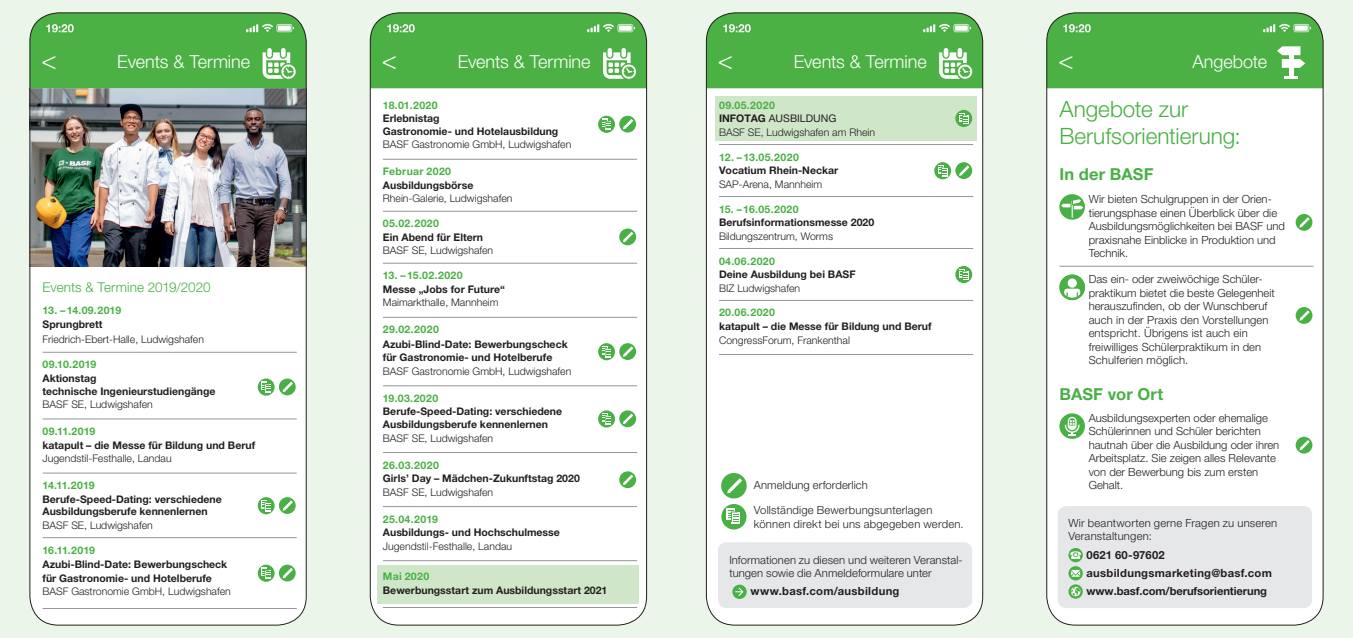
<style>
.page{position:relative;width:1353px;height:638px;background:#fff}
.page>*{position:absolute;margin:0;border:0;box-sizing:border-box;transform-origin:0 0}
.t1{font:300 25.2px "Helvetica Neue LT Pro";color:#fff}
.t2{font:300 22.5px/27px "Helvetica Neue LT Pro";color:#49b045}
.t3{font:300 18px "Helvetica Neue LT Pro";letter-spacing:-.005em;color:#fff}
.t4{font:700 16.5px "Helvetica Neue LT Pro";letter-spacing:.01em;color:#49b045}
.t5{font:300 13.5px "Helvetica Neue LT Pro";color:#49b045}
.t6{font:300 11.25px/13.5px "Helvetica Neue LT Pro";color:#231f20}
.t7{font:700 11.25px/18.1px "Helvetica Neue LT Pro";letter-spacing:.02em;color:#231f20}
.t8{font:300 11.25px/13.5px "Helvetica Neue LT Pro";letter-spacing:.02em;color:#231f20}
.t9{font:700 10.5px/12.6px "Helvetica Neue LT Pro";color:#231f20}
.t10{font:300 10.5px/13.5px "Helvetica Neue LT Pro";color:#231f20}
.t11{font:700 10.5px "Helvetica Neue LT Pro";letter-spacing:.03em;color:#49b045}
.t12{font:700 10.5px "Helvetica Neue LT Pro";color:#49b045}
.s1{font-weight:700;color:#49b045}
.s2{font-weight:700}
.s3{font-weight:400}
</style>
<div class="page">
<div style="left:0;top:0;width:1352px;height:638px;background:#ecf5e9"></div>
<div style="left:30px;top:13px;width:276px;height:612px;background:#fff;border-radius:29px"></div>
<div style="left:370px;top:13px;width:276px;height:612px;background:#fff;border-radius:29px"></div>
<div style="left:706px;top:13px;width:276px;height:612px;background:#fff;border-radius:29px"></div>
<div style="left:1046px;top:13px;width:276px;height:612px;background:#fff;border-radius:29px"></div>
<div style="left:377px;top:565px;width:262px;height:38px;background:#d0e6c8"></div>
<hr style="left:43px;top:608px;width:254px;height:1px;background:#939598">
<hr style="left:383px;top:607px;width:254px;height:1px;background:#939598">
<div style="left:718px;top:542px;width:254px;height:66px;background:#e6e7e9;border-radius:9px"></div>
<div style="left:732px;top:584px;width:14px;height:15px;background:#49b045;border-radius:50%"></div>
<svg style="left:735px;top:589px;width:8px;height:7px"></svg>
<div style="left:1057px;top:506px;width:254px;height:102px;background:#e6e7e9;border-radius:9px"></div>
<svg style="left:1068px;top:584px;width:14px;height:15px"></svg>
<svg style="left:1070px;top:589px;width:10px;height:7px"></svg>
<img style="left:30px;top:13px;width:276px;height:569px">
<svg style="left:262px;top:48px;width:34px;height:31px"></svg>
<img style="left:370px;top:13px;width:276px;height:549px">
<img style="left:706px;top:13px;width:276px;height:576px">
<img style="left:1046px;top:13px;width:276px;height:576px">
<div style="left:607px;top:48px;width:5px;height:9px;background:#fff;border-radius:2px"></div>
<div style="left:621px;top:48px;width:5px;height:9px;background:#fff;border-radius:2px"></div>
<svg style="left:603px;top:52px;width:33px;height:27px"></svg>
<svg style="left:939px;top:48px;width:33px;height:31px"></svg>
<svg style="left:1276px;top:46px;width:28px;height:22px"></svg>
<div style="left:1288px;top:52px;width:5px;height:27px;background:#fff"></div>
<svg style="left:1284px;top:77px;width:13px;height:2px"></svg>
<h1 class="t1" style="left:41px;top:44px;width:17px">&lt;</h1>
<h3 class="t3" style="left:117px;top:51px;width:134px">Events &amp; Termine</h3>
<h1 class="t1" style="left:382px;top:44px;width:17px">&lt;</h1>
<h3 class="t3" style="left:457px;top:51px;width:134px">Events &amp; Termine</h3>
<h1 class="t1" style="left:718px;top:44px;width:17px">&lt;</h1>
<h3 class="t3" style="left:793px;top:51px;width:134px">Events &amp; Termine</h3>
<h1 class="t1" style="left:1058px;top:44px;width:17px">&lt;</h1>
<h3 class="t3" style="left:1192px;top:51px;width:76px">Angebote</h3>
<p class="t5" style="left:43px;top:279px;width:170px">Events &amp; Termine 2019/2020</p>
<p class="t12" style="left:43px;top:304px;width:80px">13. –14.09.2019</p>
<p class="t9" style="left:43px;top:317px;width:62px">Sprungbrett</p>
<p class="t10" style="left:43px;top:333px;width:163px">Friedrich-Ebert-Halle, Ludwigshafen</p>
<p class="t11" style="left:43px;top:358px;width:55px">09.10.2019</p>
<p class="t9" style="left:43px;top:372px;width:174px">Aktionstag<br>technische Ingenieurstudiengänge</p>
<p class="t10" style="left:43px;top:397px;width:112px">BASF SE, Ludwigshafen</p>
<p class="t11" style="left:43px;top:425px;width:54px">09.11.2019</p>
<p class="t9" style="left:43px;top:438px;width:214px">katapult – die Messe für Bildung und Beruf</p>
<p class="t10" style="left:43px;top:451px;width:131px">Jugendstil-Festhalle, Landau</p>
<p class="t11" style="left:43px;top:479px;width:54px">14.11.2019</p>
<p class="t9" style="left:43px;top:492px;width:181px">Berufe-Speed-Dating: verschiedene<br>Ausbildungsberufe kennenlernen</p>
<p class="t10" style="left:43px;top:518px;width:112px">BASF SE, Ludwigshafen</p>
<p class="t11" style="left:43px;top:543px;width:54px">16.11.2019</p>
<p class="t9" style="left:43px;top:557px;width:186px;line-height:13.5px">Azubi-Blind-Date: Bewerbungscheck für Gastronomie- und Hotelberufe</p>
<p class="t10" style="left:43px;top:584px;width:190px">BASF Gastronomie GmbH, Ludwigshafen</p>
<p class="t11" style="left:383px;top:98px;width:56px">18.01.2020</p>
<p class="t9" style="left:383px;top:112px;width:177px">Erlebnistag<br>Gastronomie- und Hotelausbildung</p>
<p class="t10" style="left:383px;top:138px;width:190px">BASF Gastronomie GmbH, Ludwigshafen</p>
<p class="t11" style="left:383px;top:165px;width:70px">Februar 2020</p>
<p class="t9" style="left:383px;top:179px;width:92px">Ausbildungsbörse</p>
<p class="t10" style="left:383px;top:192px;width:131px">Rhein-Galerie, Ludwigshafen</p>
<p class="t11" style="left:383px;top:217px;width:57px">05.02.2020</p>
<p class="t9" style="left:383px;top:231px;width:102px">Ein Abend für Eltern</p>
<p class="t10" style="left:383px;top:244px;width:112px">BASF SE, Ludwigshafen</p>
<p class="t11" style="left:383px;top:269px;width:81px">13. –15.02.2020</p>
<p class="t9" style="left:383px;top:282px;width:124px">Messe „Jobs for Future“</p>
<p class="t10" style="left:383px;top:296px;width:117px">Maimarkthalle, Mannheim</p>
<p class="t11" style="left:383px;top:323px;width:57px">29.02.2020</p>
<p class="t9" style="left:383px;top:337px;width:186px;line-height:13.5px">Azubi-Blind-Date: Bewerbungscheck für Gastronomie- und Hotelberufe</p>
<p class="t10" style="left:383px;top:364px;width:190px">BASF Gastronomie GmbH, Ludwigshafen</p>
<p class="t11" style="left:383px;top:391px;width:57px">19.03.2020</p>
<p class="t9" style="left:383px;top:405px;width:181px">Berufe-Speed-Dating: verschiedene<br>Ausbildungsberufe kennenlernen</p>
<p class="t10" style="left:383px;top:431px;width:112px">BASF SE, Ludwigshafen</p>
<p class="t11" style="left:383px;top:458px;width:57px">26.03.2020</p>
<p class="t9" style="left:383px;top:472px;width:198px">Girls’ Day – Mädchen-Zukunftstag 2020</p>
<p class="t10" style="left:383px;top:485px;width:112px">BASF SE, Ludwigshafen</p>
<p class="t11" style="left:383px;top:512px;width:57px">25.04.2019</p>
<p class="t9" style="left:383px;top:526px;width:178px">Ausbildungs- und Hochschulmesse</p>
<p class="t10" style="left:383px;top:539px;width:131px">Jugendstil-Festhalle, Landau</p>
<p class="t11" style="left:383px;top:570px;width:48px">Mai 2020</p>
<p class="t9" style="left:383px;top:584px;width:226px">Bewerbungsstart zum Ausbildungsstart 2021</p>
<p class="t10" style="left:719px;top:98px;width:157px"><span class="s1">09.05.2020<br></span><span class="s2">INFOTAG</span> <span class="s3">AUSBILDUNG<br></span>BASF SE, Ludwigshafen am Rhein</p>
<p class="t11" style="left:719px;top:150px;width:81px">12. –13.05.2020</p>
<p class="t9" style="left:719px;top:164px;width:121px">Vocatium Rhein-Neckar</p>
<p class="t10" style="left:719px;top:177px;width:105px">SAP-Arena, Mannheim</p>
<p class="t11" style="left:719px;top:202px;width:81px">15. –16.05.2020</p>
<p class="t9" style="left:719px;top:216px;width:157px">Berufsinformationsmesse 2020</p>
<p class="t10" style="left:719px;top:229px;width:115px">Bildungszentrum, Worms</p>
<p class="t11" style="left:719px;top:254px;width:57px">04.06.2020</p>
<p class="t9" style="left:719px;top:268px;width:138px">Deine Ausbildung bei BASF</p>
<p class="t10" style="left:719px;top:281px;width:83px">BIZ Ludwigshafen</p>
<p class="t11" style="left:719px;top:306px;width:57px">20.06.2020</p>
<p class="t9" style="left:719px;top:320px;width:214px">katapult – die Messe für Bildung und Beruf</p>
<p class="t10" style="left:719px;top:333px;width:132px">CongressForum, Frankenthal</p>
<p class="t6" style="left:753px;top:478px;width:115px">Anmeldung erforderlich</p>
<p class="t6" style="left:753px;top:503px;width:211px">Vollständige Bewerbungsunterlagen können direkt bei uns abgegeben werden.</p>
<p class="t6" style="left:729px;top:552px;width:235px">Informationen zu diesen und weiteren Veranstal&shy;tungen sowie die Anmeldeformulare unter</p>
<p class="t7" style="left:750px;top:582px;width:150px">www.basf.com/ausbildung</p>
<h2 class="t2" style="left:1059px;top:95px;width:183px">Angebote zur<br>Berufsorientierung:</h2>
<h3 class="t4" style="left:1059px;top:164px;width:96px">In der BASF</h3>
<p class="t6" style="left:1088px;top:192px;width:198px">Wir bieten Schulgruppen in der Orien&shy;tierungsphase einen Überblick über die Ausbildungsmöglichkeiten bei BASF und praxisnahe Einblicke in Produktion und Technik.</p>
<p class="t6" style="left:1088px;top:272px;width:188px">Das ein- oder zweiwöchige Schüler&shy;praktikum bietet die beste Gelegenheit herauszufinden, ob der Wunschberuf auch in der Praxis den Vorstellungen entspricht. Übrigens ist auch ein freiwilliges Schülerpraktikum in den Schulferien möglich.</p>
<h3 class="t4" style="left:1059px;top:384px;width:105px">BASF vor Ort</h3>
<p class="t6" style="left:1088px;top:411px;width:192px">Ausbildungsexperten oder ehemalige<br>Schülerinnen und Schüler berichten hautnah über die Ausbildung oder ihren<br>Arbeitsplatz. Sie zeigen alles Relevante von der Bewerbung bis zum ersten<br>Gehalt.</p>
<p class="t8" style="left:1068px;top:516px;width:210px">Wir beantworten gerne Fragen zu unseren<br>Veranstaltungen:</p>
<p class="t7" style="left:1086px;top:545px;width:187px">0621 60-97602 ausbildungsmarketing@basf.com www.basf.com/berufsorientierung</p>
</div>
